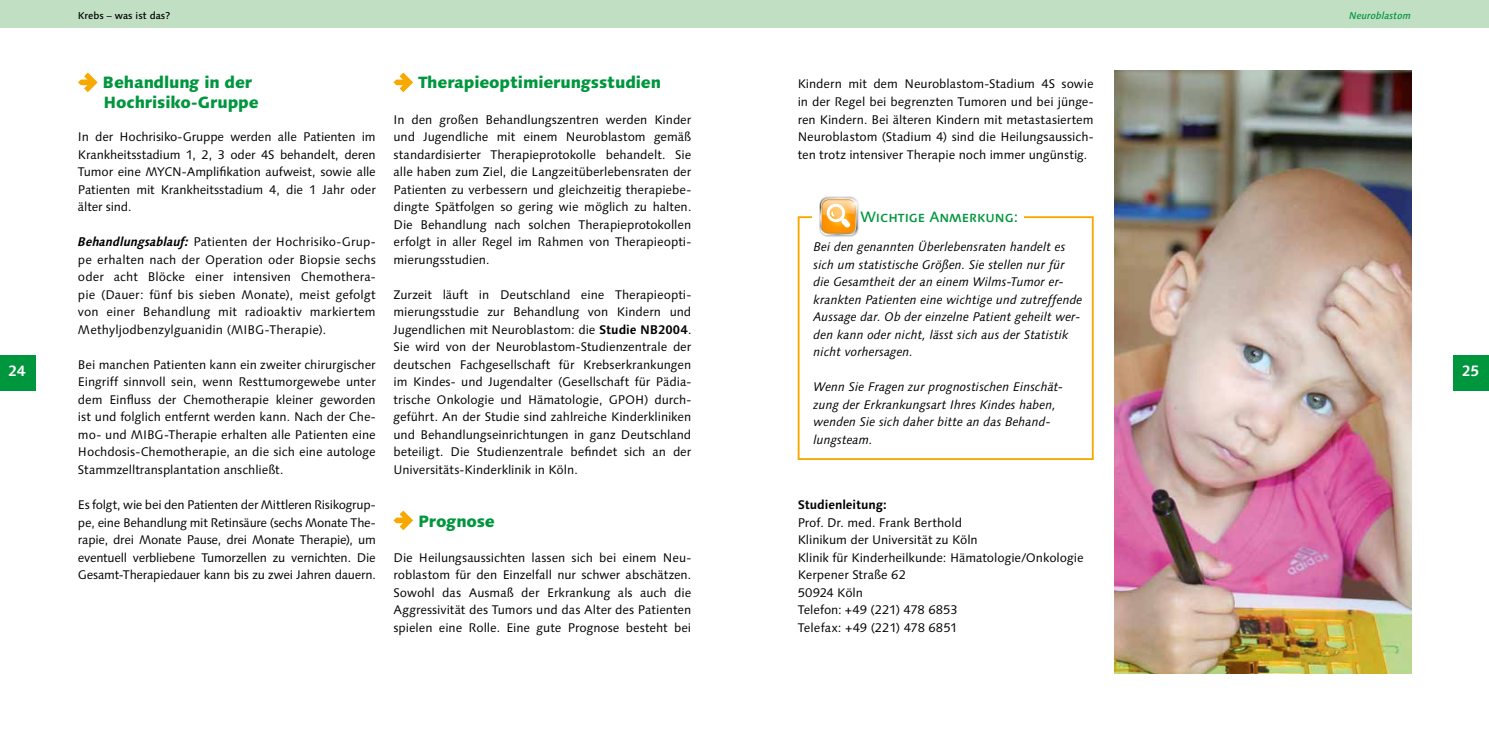
<style>
.page{position:relative;width:1489px;height:745px;background:#fff}
.page>*{position:absolute;margin:0;border:0;box-sizing:border-box;transform-origin:0 0}
.t1{font:800 16.25px/19.5px "Linotype Syntax";letter-spacing:-.01em;color:#00963e}
.t2{font:500 15px "Linotype Syntax SC";color:#00953e}
.t3{font:700 15px "Linotype Syntax";color:#fff}
.t4{font:12.5px/17.5px "Linotype Syntax";letter-spacing:-.005em;color:#000;text-align:justify}
.t5{font:italic 12.5px/17.5px "Linotype Syntax";color:#000}
.t6{font:700 12.5px "Linotype Syntax";letter-spacing:-.005em;color:#000}
.t7{font:500 10px "Linotype Syntax";color:#000}
.t8{font:italic 500 10px "Linotype Syntax";color:#00963e}
.s1{font-family:"Linotype Syntax Os F";font-weight:700;font-style:italic}
.s2{font-weight:700}
</style>
<div class="page">
<div style="left:0;top:354px;width:35px;height:36px;background:#00963e"></div>
<div style="left:1453px;top:354px;width:35px;height:36px;background:#00963e"></div>
<div style="left:0;top:0;width:1488px;height:27px;background:#c0dfc3"></div>
<svg style="left:78px;top:72px;width:20px;height:20px"></svg>
<svg style="left:393px;top:72px;width:20px;height:20px"></svg>
<svg style="left:393px;top:510px;width:20px;height:20px"></svg>
<img style="left:1114px;top:71px;width:296px;height:602px">
<div style="left:797px;top:216px;width:296px;height:243px;border:2px solid #f8a900"></div>
<div style="left:812px;top:209px;width:211px;height:17px;background:#fff"></div>
<img style="left:823px;top:196px;width:36px;height:41px">
<svg style="left:845px;top:193px;width:19px;height:19px"></svg>
<svg style="left:819px;top:197px;width:38px;height:38px"></svg>
<p class="t7" style="left:78px;top:9px;width:94px">Krebs – was ist das?</p>
<p class="t8" style="left:1349px;top:9px;width:63px">Neuroblastom</p>
<h1 class="t1" style="left:103px;top:73px;width:158px">Behandlung in der<br>Hochrisiko-Gruppe</h1>
<p class="t4" style="left:78px;top:128px;width:299px">In der Hochrisiko-Gruppe werden alle Patienten im Krankheitsstadium 1, 2, 3 oder 4S behandelt, deren Tumor eine MYCN-Amplifikation aufweist, sowie alle Patienten mit Krankheitsstadium 4, die 1 Jahr oder älter sind.</p>
<p class="t4" style="left:78px;top:233px;width:299px"><span class="s1">Behandlungsablauf:</span> Patienten der Hochrisiko-Grup&shy;pe erhalten nach der Operation oder Biopsie sechs oder acht Blöcke einer intensiven Chemothera&shy;pie (Dauer: fünf bis sieben Monate), meist gefolgt von einer Behandlung mit radioaktiv markiertem Methyljodbenzylguanidin (MIBG-Therapie).</p>
<p class="t4" style="left:78px;top:355px;width:299px">Bei manchen Patienten kann ein zweiter chirurgischer Eingriff sinnvoll sein, wenn Resttumorgewebe unter dem Einfluss der Chemotherapie kleiner geworden ist und folglich entfernt werden kann. Nach der Che&shy;mo- und MIBG-Therapie erhalten alle Patienten eine Hochdosis-Chemotherapie, an die sich eine autologe Stammzelltransplantation anschließt.</p>
<p class="t4" style="left:78px;top:495px;width:299px">Es folgt, wie bei den Patienten der Mittleren Risikogrup&shy;pe, eine Behandlung mit Retinsäure (sechs Monate The&shy;rapie, drei Monate Pause, drei Monate Therapie), um eventuell verbliebene Tumorzellen zu vernichten. Die Gesamt-Therapiedauer kann bis zu zwei Jahren dauern.</p>
<h1 class="t1" style="left:418px;top:73px;width:244px">Therapieoptimierungsstudien</h1>
<p class="t4" style="left:393px;top:110px;width:299px">In den großen Behandlungszentren werden Kinder und Jugendliche mit einem Neuroblastom gemäß standardisierter Therapieprotokolle behandelt. Sie alle haben zum Ziel, die Langzeitüberlebensraten der Patienten zu verbessern und gleichzeitig therapiebe&shy;dingte Spätfolgen so gering wie möglich zu halten.<br>Die Behandlung nach solchen Therapieprotokollen erfolgt in aller Regel im Rahmen von Therapieopti&shy;mierungsstudien.</p>
<p class="t4" style="left:393px;top:285px;width:299px">Zurzeit läuft in Deutschland eine Therapieopti&shy;mierungsstudie zur Behandlung von Kindern und Jugendlichen mit Neuroblastom: die <span class="s2">Studie NB2004</span>.<br>Sie wird von der Neuroblastom-Studienzentrale der deutschen Fachgesellschaft für Krebserkrankungen im Kindes- und Jugendalter (Gesellschaft für Pädia&shy;trische Onkologie und Hämatologie, GPOH) durch&shy;geführt. An der Studie sind zahlreiche Kinderkliniken und Behandlungseinrichtungen in ganz Deutschland beteiligt. Die Studienzentrale befindet sich an der Universitäts-Kinderklinik in Köln.</p>
<p class="t4" style="left:797px;top:75px;width:297px">Kindern mit dem Neuroblastom-Stadium 4S sowie in der Regel bei begrenzten Tumoren und bei jünge&shy;ren Kindern. Bei älteren Kindern mit metastasiertem Neuroblastom (Stadium 4) sind die Heilungsaussich&shy;ten trotz intensiver Therapie noch immer ungünstig.</p>
<p class="t2" style="left:860px;top:208px;width:159px">Wichtige Anmerkung:</p>
<p class="t5" style="left:813px;top:238px;width:270px">Bei den genannten Überlebensraten handelt es sich um statistische Größen. Sie stellen nur für die Gesamtheit der an einem Wilms-Tumor er&shy;krankten Patienten eine wichtige und zutreffende Aussage dar. Ob der einzelne Patient geheilt wer&shy;den kann oder nicht, lässt sich aus der Statistik nicht vorhersagen.</p>
<p class="t5" style="left:813px;top:378px;width:251px">Wenn Sie Fragen zur prognostischen Einschät&shy;zung der Erkrankungsart Ihres Kindes haben, wenden Sie sich daher bitte an das Behand&shy;lungsteam.</p>
<p class="t3" style="left:8px;top:361px;width:19px">24</p>
<p class="t3" style="left:1461px;top:361px;width:19px">25</p>
<p class="t6" style="left:797px;top:496px;width:91px">Studienleitung:</p>
<p class="t4" style="left:797px;top:513px;width:287px;text-align:left">Prof. Dr. med. Frank Berthold<br>Klinikum der Universität zu Köln<br>Klinik für Kinderheilkunde: Hämatologie/Onkologie<br>Kerpener Straße 62<br>50924 Köln<br>Telefon: +49 (221) 478 6853<br>Telefax: +49 (221) 478 6851</p>
<h1 class="t1" style="left:418px;top:510px;width:78px">Prognose</h1>
<p class="t4" style="left:393px;top:548px;width:299px">Die Heilungsaussichten lassen sich bei einem Neu&shy;roblastom für den Einzelfall nur schwer abschätzen.<br>Sowohl das Ausmaß der Erkrankung als auch die Aggressivität des Tumors und das Alter des Patienten spielen eine Rolle. Eine gute Prognose besteht bei</p>
</div>
